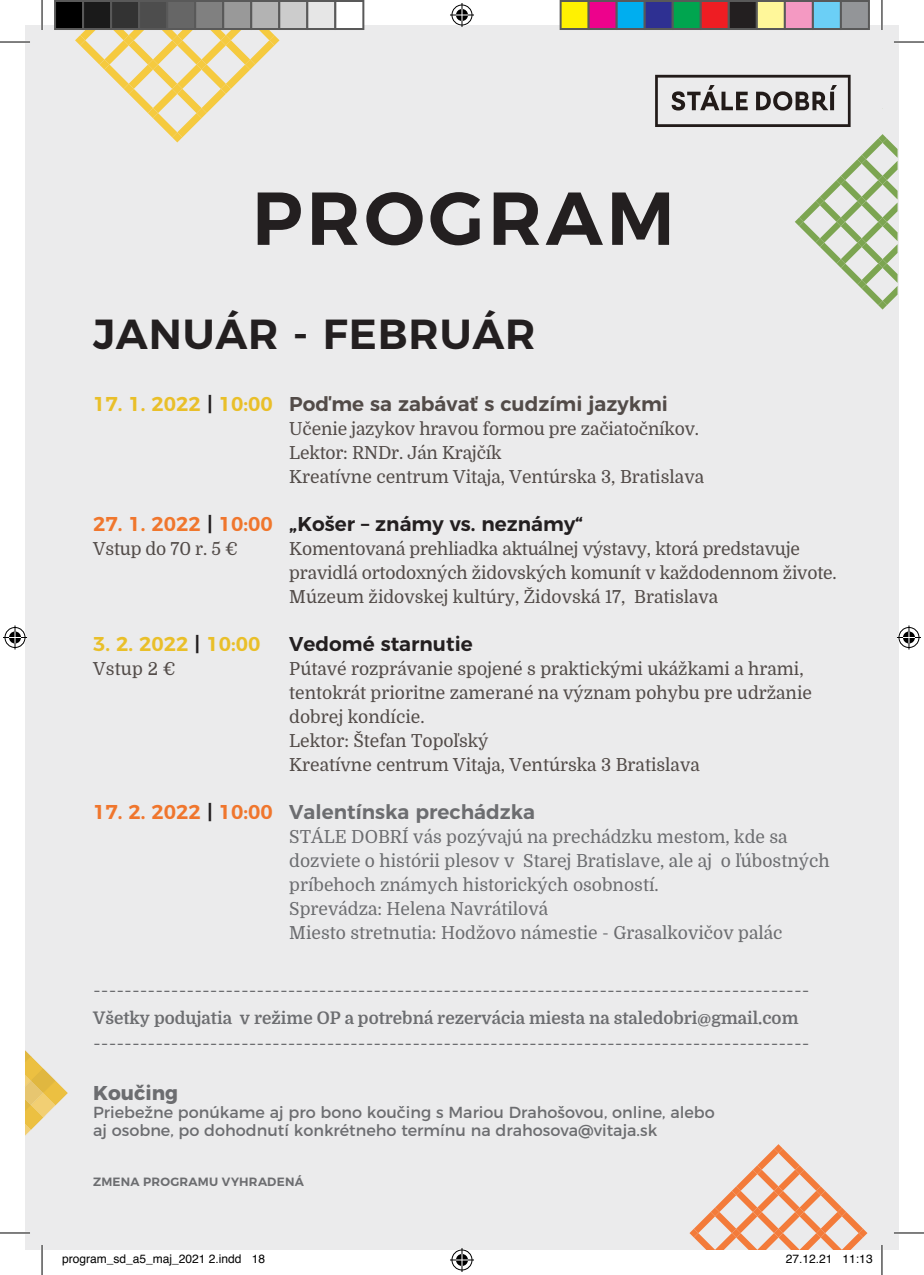
<style>
.page{position:relative;width:924px;height:1275px;background:#fff}
.page>*{position:absolute;margin:0;border:0;box-sizing:border-box;transform-origin:0 0}
.t1{font:600 74.8px "Montserrat";letter-spacing:.05em;color:#231f20}
.t2{font:600 42px "Montserrat";letter-spacing:.02em;color:#231f20}
.t3{font:20px "Domine";color:#6c6d70}
.t4{font:600 20px "Montserrat";color:#231f20}
.t5{font:600 20px "Montserrat";color:#524b48}
.t6{font:600 20px "Montserrat";color:#6c6d70}
.t7{font:600 20px "Montserrat";color:#e9bf29}
.t8{font:700 20px "Montserrat";color:#6c6d70}
.t9{font:18px/24px "Domine";color:#524b48}
.t10{font:18px/24px "Domine";color:#6c6d70}
.t11{font:700 17.4px "Domine";color:#6c6d70}
.t12{font:16px/18px "Montserrat";color:#6c6d70}
.t13{font:12px "Helvetica";color:#000}
.t14{font:600 12px "Montserrat";letter-spacing:.02em;color:#6c6d70}
.s1{color:#e9bf29}
.s2{color:#231f20}
.s3{color:#f0762d}
</style>
<div class="page">
<div style="left:25px;top:25px;width:873px;height:1225px;background:#ebebec"></div>
<svg style="left:75px;top:30px;width:204px;height:112px"></svg>
<svg style="left:655px;top:74px;width:242px;height:235px"></svg>
<svg style="left:25px;top:1050px;width:43px;height:85px"></svg>
<hr style="left:0;top:41px;width:30px;height:2px;background:#fff">
<hr style="left:893px;top:41px;width:30px;height:2px;background:#fff">
<hr style="left:0;top:1231px;width:30px;height:3px;background:#fff">
<hr style="left:893px;top:1231px;width:30px;height:3px;background:#fff">
<hr style="left:41px;top:0;width:2px;height:30px;background:#fff">
<hr style="left:41px;top:1245px;width:2px;height:30px;background:#fff">
<hr style="left:880px;top:0;width:2px;height:30px;background:#fff">
<hr style="left:880px;top:1245px;width:2px;height:30px;background:#fff">
<hr style="left:0;top:42px;width:30px;height:1px;background:#000">
<hr style="left:893px;top:42px;width:30px;height:1px;background:#000">
<hr style="left:0;top:1232px;width:30px;height:1px;background:#000">
<hr style="left:893px;top:1232px;width:30px;height:1px;background:#000">
<hr style="left:42px;top:0;width:1px;height:30px;background:#000">
<hr style="left:42px;top:1245px;width:1px;height:30px;background:#000">
<hr style="left:881px;top:0;width:1px;height:30px;background:#000">
<hr style="left:881px;top:1245px;width:1px;height:30px;background:#000">
<svg style="left:450px;top:3px;width:24px;height:24px"></svg>
<svg style="left:450px;top:1248px;width:24px;height:24px"></svg>
<svg style="left:3px;top:625px;width:24px;height:24px"></svg>
<svg style="left:897px;top:625px;width:23px;height:24px"></svg>
<div style="left:55px;top:1px;width:28px;height:28px;background:#000"></div>
<div style="left:54px;top:0;width:30px;height:30px;border:2px solid #595959"></div>
<div style="left:83px;top:1px;width:28px;height:28px;background:#1a1a1a"></div>
<div style="left:82px;top:0;width:30px;height:30px;border:2px solid #595959"></div>
<div style="left:111px;top:1px;width:28px;height:28px;background:#333"></div>
<div style="left:110px;top:0;width:30px;height:30px;border:2px solid #595959"></div>
<div style="left:139px;top:1px;width:28px;height:28px;background:#4d4d4d"></div>
<div style="left:138px;top:0;width:30px;height:30px;border:2px solid #595959"></div>
<div style="left:167px;top:1px;width:28px;height:28px;background:#666"></div>
<div style="left:166px;top:0;width:30px;height:30px;border:2px solid #595959"></div>
<div style="left:195px;top:1px;width:28px;height:28px;background:#808080"></div>
<div style="left:194px;top:0;width:30px;height:30px;border:2px solid #595959"></div>
<div style="left:223px;top:1px;width:28px;height:28px;background:#999"></div>
<div style="left:222px;top:0;width:30px;height:30px;border:2px solid #595959"></div>
<div style="left:251px;top:1px;width:28px;height:28px;background:#b3b3b3"></div>
<div style="left:250px;top:0;width:30px;height:30px;border:2px solid #595959"></div>
<div style="left:279px;top:1px;width:28px;height:28px;background:#ccc"></div>
<div style="left:278px;top:0;width:30px;height:30px;border:2px solid #595959"></div>
<div style="left:307px;top:1px;width:28px;height:28px;background:#e6e6e6"></div>
<div style="left:306px;top:0;width:30px;height:30px;border:2px solid #595959"></div>
<div style="left:335px;top:1px;width:28px;height:28px;background:#fff"></div>
<div style="left:334px;top:0;width:30px;height:30px;border:2px solid #595959"></div>
<div style="left:560px;top:1px;width:28px;height:28px;background:#fff101"></div>
<div style="left:559px;top:0;width:30px;height:30px;border:2px solid #595959"></div>
<div style="left:588px;top:1px;width:28px;height:28px;background:#ed028c"></div>
<div style="left:587px;top:0;width:30px;height:30px;border:2px solid #595959"></div>
<div style="left:616px;top:1px;width:28px;height:28px;background:#00aeef"></div>
<div style="left:615px;top:0;width:30px;height:30px;border:2px solid #595959"></div>
<div style="left:644px;top:1px;width:28px;height:28px;background:#2e3092"></div>
<div style="left:643px;top:0;width:30px;height:30px;border:2px solid #595959"></div>
<div style="left:672px;top:1px;width:28px;height:28px;background:#00a54f"></div>
<div style="left:671px;top:0;width:30px;height:30px;border:2px solid #595959"></div>
<div style="left:700px;top:1px;width:28px;height:28px;background:#ee1d23"></div>
<div style="left:699px;top:0;width:30px;height:30px;border:2px solid #595959"></div>
<div style="left:728px;top:1px;width:28px;height:28px;background:#231f20"></div>
<div style="left:727px;top:0;width:30px;height:30px;border:2px solid #595959"></div>
<div style="left:756px;top:1px;width:28px;height:28px;background:#fff79a"></div>
<div style="left:755px;top:0;width:30px;height:30px;border:2px solid #595959"></div>
<div style="left:784px;top:1px;width:28px;height:28px;background:#f499c2"></div>
<div style="left:783px;top:0;width:30px;height:30px;border:2px solid #595959"></div>
<div style="left:812px;top:1px;width:28px;height:28px;background:#6bcff6"></div>
<div style="left:811px;top:0;width:30px;height:30px;border:2px solid #595959"></div>
<div style="left:840px;top:1px;width:28px;height:28px;background:#939598"></div>
<div style="left:839px;top:0;width:30px;height:30px;border:2px solid #595959"></div>
<svg style="left:689px;top:1144px;width:179px;height:106px"></svg>
<h1 class="t1" style="left:252px;top:157px;width:424px">PROGRAM</h1>
<h2 class="t2" style="left:93px;top:300px;width:444px">JANUÁR - FEBRUÁR</h2>
<p class="t5" style="left:93px;top:388px;width:576px"><span class="s1">17. 1. 2022</span> <span class="s2">|</span> <span class="s1">10:00</span> Poďme sa zabávať s cudzími jazykmi</p>
<p class="t9" style="left:289px;top:417px;width:416px">Učenie jazykov hravou formou pre začiatočníkov.<br>Lektor: RNDr. Ján Krajčík<br>Kreatívne centrum Vitaja, Ventúrska 3, Bratislava</p>
<p class="t4" style="left:93px;top:508px;width:491px"><span class="s3">27. 1. 2022</span> | <span class="s3">10:00</span> „Košer – známy vs. neznámy“</p>
<p class="t9" style="left:93px;top:537px;width:146px">Vstup do 70 r. 5 €</p>
<p class="t9" style="left:289px;top:537px;width:548px">Komentovaná prehliadka aktuálnej výstavy, ktorá predstavuje pravidlá ortodoxných židovských komunít v každodennom živote.<br>Múzeum židovskej kultúry, Židovská 17, Bratislava</p>
<p class="t7" style="left:93px;top:628px;width:169px">3. 2. 2022 <span class="s2">|</span> 10:00</p>
<p class="t4" style="left:289px;top:628px;width:185px">Vedomé starnutie</p>
<p class="t9" style="left:93px;top:657px;width:84px">Vstup 2 €</p>
<p class="t9" style="left:289px;top:657px;width:524px">Pútavé rozprávanie spojené s praktickými ukážkami a hrami, tentokrát prioritne zamerané na význam pohybu pre udržanie dobrej kondície.<br>Lektor: Štefan Topoľský<br>Kreatívne centrum Vitaja, Ventúrska 3 Bratislava</p>
<p class="t6" style="left:93px;top:796px;width:443px"><span class="s3">17. 2. 2022</span> <span class="s2">|</span> <span class="s3">10:00</span> Valentínska prechádzka</p>
<p class="t10" style="left:289px;top:825px;width:541px">STÁLE DOBRÍ vás pozývajú na prechádzku mestom, kde sa dozviete o histórii plesov v Starej Bratislave, ale aj o ľúbostných príbehoch známych historických osobností.<br>Sprevádza: Helena Navrátilová<br>Miesto stretnutia: Hodžovo námestie - Grasalkovičov palác</p>
<p class="t3" style="left:93px;top:978px;width:717px">--------------------------------------------------------------------------------------------</p>
<p class="t11" style="left:93px;top:1008px;width:706px">Všetky podujatia v režime OP a potrebná rezervácia miesta na staledobri@gmail.com</p>
<p class="t3" style="left:93px;top:1031px;width:717px">--------------------------------------------------------------------------------------------</p>
<p class="t8" style="left:93px;top:1076px;width:86px">Koučing</p>
<p class="t12" style="left:93px;top:1101px;width:623px">Priebežne ponúkame aj pro bono koučing s Mariou Drahošovou, online, alebo aj osobne, po dohodnutí konkrétneho termínu na drahosova@vitaja.sk</p>
<p class="t14" style="left:93px;top:1172px;width:212px">ZMENA PROGRAMU VYHRADENÁ</p>
<p class="t13" style="left:62px;top:1249px;width:204px">program_sd_a5_maj_2021 2.indd 18</p>
<p class="t13" style="left:785px;top:1249px;width:88px">27.12.21 11:13</p>
</div>
